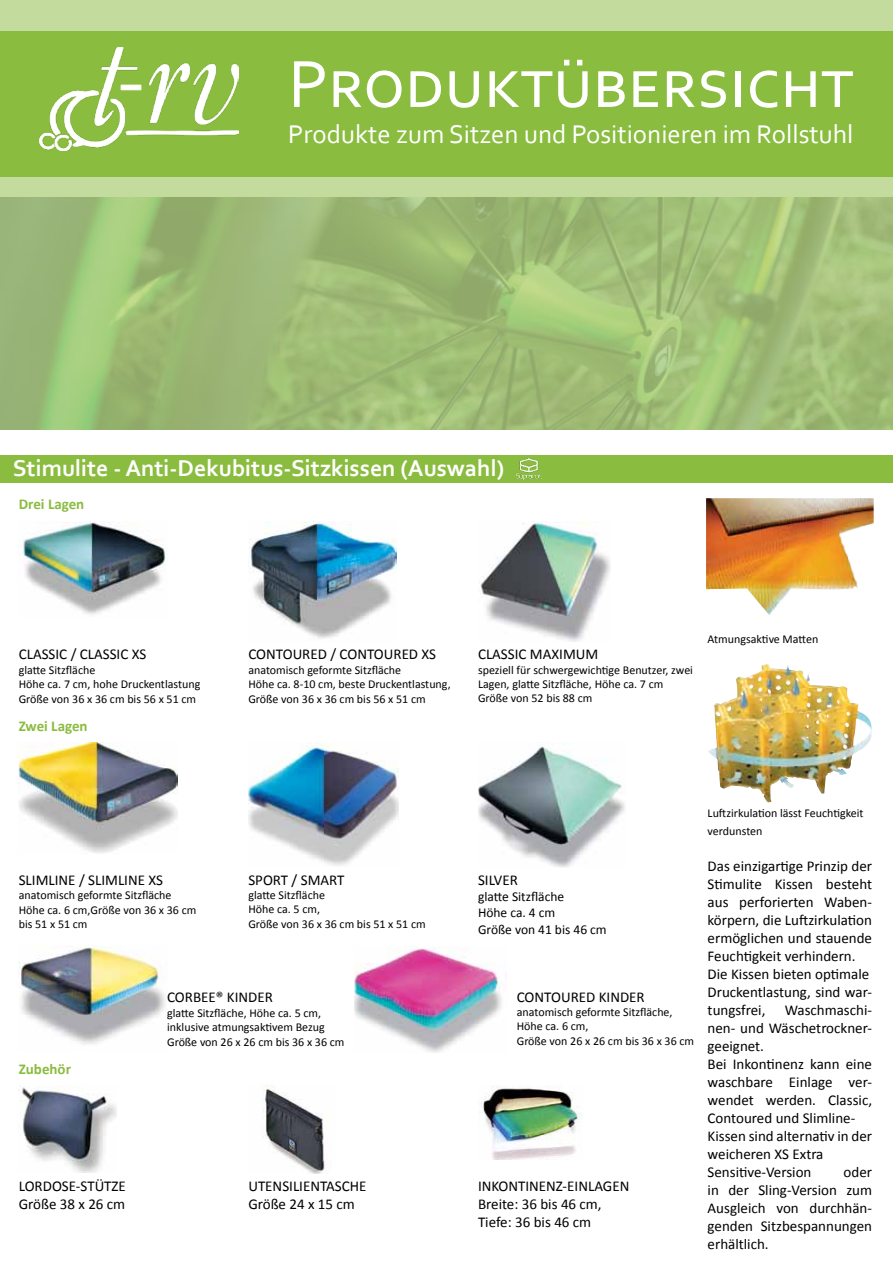
<style>
.page{position:relative;width:893px;height:1263px;background:#fff}
.page>*{position:absolute;margin:0;border:0;box-sizing:border-box;transform-origin:0 0}
.t1{font:69.9px "Corbel";color:#fff}
.t2{font:26.85px "Corbel";color:#fff}
.t3{font:700 24px "Corbel";color:#fff}
.t4{font:15px/18px "Calibri";color:#000}
.t5{font:700 15px "Calibri";color:#8abc3f}
.t6{font:13.5px/16.2px "Calibri";color:#000}
.t7{font:12px/14.4px "Calibri";color:#000}
</style>
<div class="page">
<svg style="left:0;top:0;width:893px;height:429px;background:#a5c27d"></svg>
<div style="left:0;top:31px;width:893px;height:145px;background:#8abc3f"></div>
<img style="left:39px;top:47px;width:199px;height:104px">
<img style="left:706px;top:498px;width:168px;height:117px">
<img style="left:708px;top:664px;width:81px;height:138px">
<img style="left:19px;top:521px;width:147px;height:94px">
<img style="left:248px;top:521px;width:149px;height:118px">
<img style="left:479px;top:521px;width:132px;height:120px">
<img style="left:19px;top:743px;width:159px;height:110px">
<img style="left:248px;top:743px;width:151px;height:123px">
<img style="left:478px;top:746px;width:147px;height:121px">
<img style="left:19px;top:946px;width:146px;height:98px">
<img style="left:354px;top:948px;width:152px;height:104px">
<img style="left:21px;top:1087px;width:95px;height:86px">
<img style="left:262px;top:1085px;width:64px;height:88px">
<img style="left:479px;top:1087px;width:104px;height:72px">
<div style="left:0;top:455px;width:893px;height:28px;background:#8abc3f"></div>
<img style="left:517px;top:458px;width:24px;height:22px">
<h1 class="t1" style="left:288px;top:40px;width:567px">Produktübersicht</h1>
<h2 class="t2" style="left:288px;top:118px;width:566px">Produkte zum Sitzen und Positionieren im Rollstuhl</h2>
<h3 class="t3" style="left:13px;top:453px;width:493px">Stimulite - Anti-Dekubitus-Sitzkissen (Auswahl)</h3>
<p class="t5" style="left:19px;top:494px;width:67px">Drei Lagen</p>
<p class="t4" style="left:19px;top:645px;width:129px">CLASSIC / CLASSIC XS</p>
<p class="t7" style="left:19px;top:662px;width:183px">glatte Sitzfläche<br>Höhe ca. 7 cm, hohe Druckentlastung<br>Größe von 36 x 36 cm bis 56 x 51 cm</p>
<p class="t5" style="left:19px;top:715px;width:70px">Zwei Lagen</p>
<p class="t4" style="left:248px;top:645px;width:189px">CONTOURED / CONTOURED XS</p>
<p class="t7" style="left:248px;top:662px;width:204px">anatomisch geformte Sitzfläche<br>Höhe ca. 8-10 cm, beste Druckentlastung,<br>Größe von 36 x 36 cm bis 56 x 51 cm</p>
<p class="t4" style="left:478px;top:645px;width:122px">CLASSIC MAXIMUM</p>
<p class="t7" style="left:478px;top:662px;width:217px">speziell für schwergewichtige Benutzer, zwei<br>Lagen, glatte Sitzfläche, Höhe ca. 7 cm<br>Größe von 52 bis 88 cm</p>
<p class="t7" style="left:708px;top:632px;width:112px">Atmungsaktive Matten</p>
<p class="t4" style="left:19px;top:871px;width:146px">SLIMLINE / SLIMLINE XS</p>
<p class="t7" style="left:19px;top:888px;width:179px">anatomisch geformte Sitzfläche<br>Höhe ca. 6 cm,Größe von 36 x 36 cm bis 51 x 51 cm</p>
<p class="t4" style="left:248px;top:870px;width:98px">SPORT / SMART</p>
<p class="t7" style="left:248px;top:887px;width:179px">glatte Sitzfläche<br>Höhe ca. 5 cm,<br>Größe von 36 x 36 cm bis 51 x 51 cm</p>
<p class="t4" style="left:478px;top:871px;width:41px">SILVER</p>
<p class="t6" style="left:478px;top:888px;width:130px">glatte Sitzfläche<br>Höhe ca. 4 cm<br>Größe von 41 bis 46 cm</p>
<p class="t5" style="left:19px;top:1058px;width:54px">Zubehör</p>
<p class="t4" style="left:167px;top:988px;width:107px">CORBEE® KINDER</p>
<p class="t4" style="left:517px;top:987px;width:129px">CONTOURED KINDER</p>
<p class="t7" style="left:517px;top:1004px;width:179px">anatomisch geformte Sitzfläche,<br>Höhe ca. 6 cm,<br>Größe von 26 x 26 cm bis 36 x 36 cm</p>
<p class="t7" style="left:167px;top:1005px;width:179px">glatte Sitzfläche, Höhe ca. 5 cm, inklusive atmungsaktivem Bezug<br>Größe von 26 x 26 cm bis 36 x 36 cm</p>
<p class="t4" style="left:19px;top:1176px;width:109px">LORDOSE-STÜTZE<br>Größe 38 x 26 cm</p>
<p class="t4" style="left:248px;top:1177px;width:120px">UTENSILIENTASCHE<br>Größe 24 x 15 cm</p>
<p class="t4" style="left:478px;top:1177px;width:153px">INKONTINENZ-EINLAGEN<br>Breite: 36 bis 46 cm,<br>Tiefe: 36 bis 46 cm</p>
<p class="t7" style="left:708px;top:803px;width:157px;line-height:18px">Luftzirkulation lässt Feuchtigkeit verdunsten</p>
<p class="t4" style="left:708px;top:856px;width:166px">Das einzigartige Prinzip der<br>Stimulite Kissen besteht aus perforierten Waben&shy;körpern, die Luftzirkulation ermöglichen und stauende<br>Feuchtigkeit verhindern.<br>Die Kissen bieten optimale<br>Druckentlastung, sind war&shy;tungsfrei,</p>
<p class="t4" style="left:708px;top:1000px;width:166px;text-indent:77px">Waschmaschi&shy;nen- und Wäschetrockner&shy;geeignet.<br>Bei Inkontinenz kann eine waschbare Einlage ver&shy;wendet werden. Classic,<br>Contoured und Slimline-<br>Kissen sind alternativ in der weicheren XS Extra<br>Sensitive-Version</p>
<p class="t4" style="left:708px;top:1162px;width:166px;text-align:justify;text-indent:136px">oder in der Sling-Version zum Ausgleich von durchhän&shy;genden Sitzbespannungen erhältlich.</p>
</div>
